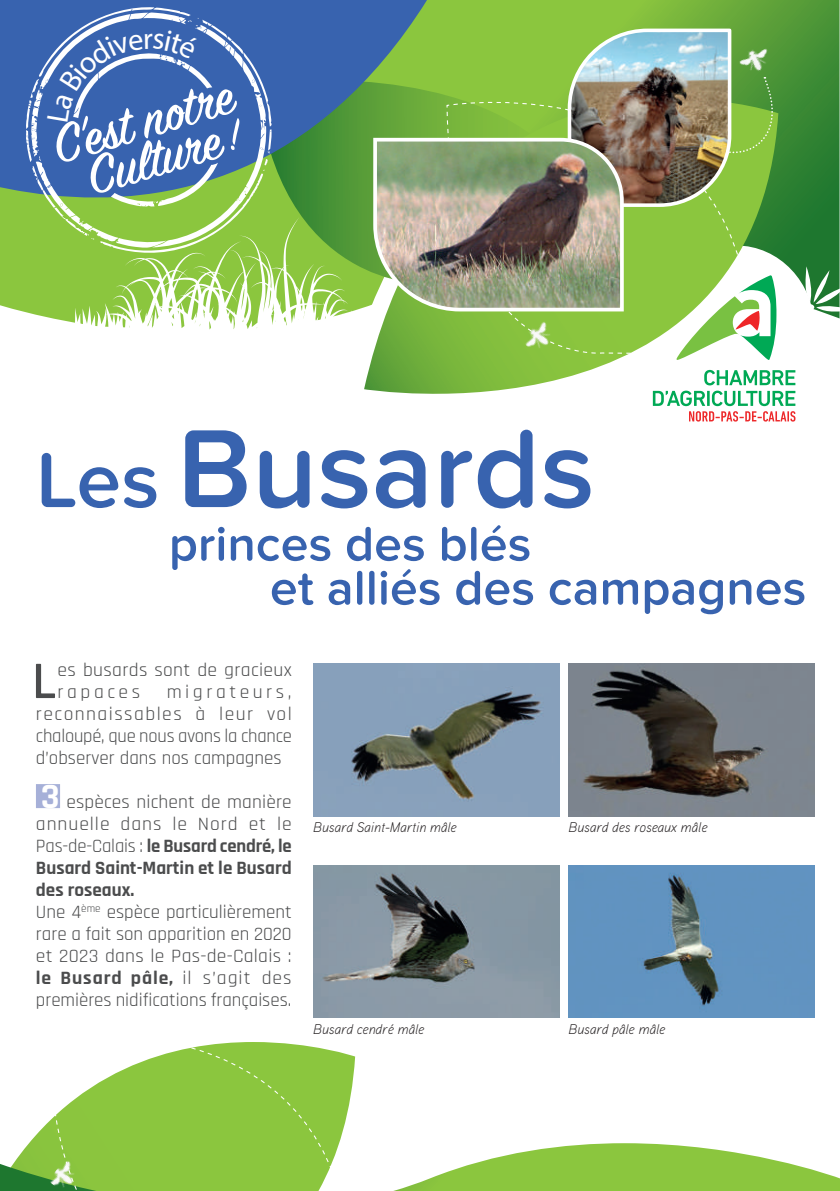
<style>
.page{position:relative;width:840px;height:1191px;background:#fff}
.page>*{position:absolute;margin:0;border:0;box-sizing:border-box;transform-origin:0 0}
.t1{font:600 115px "Proxima Nova Soft";color:#3863af}
.t2{font:600 53.2px "Rajdhani";color:#4b4c4d}
.t3{font:600 50px "Proxima Nova Soft";color:#3863af}
.t4{font:19px/22px "Rajdhani";color:#4b4c4d}
.t5{font:italic 300 14px "Aaux Pro";color:#231f20}
.s1{font-size:80.4px}
.s2{font-weight:700;font-size:36px;color:#fff}
.s3{font-weight:700}
</style>
<div class="page">
<svg style="left:29px;top:1056px;width:326px;height:87px"></svg>
<svg style="left:0;top:1143px;width:839px;height:48px"></svg>
<svg style="left:48px;top:1042px;width:305px;height:149px"></svg>
<img style="left:48px;top:1155px;width:36px;height:36px">
<svg style="left:447px;top:0;width:392px;height:27px;background:#79b73c"></svg>
<svg style="left:364px;top:356px;width:413px;height:66px"></svg>
<svg style="left:0;top:0;width:447px;height:356px"></svg>
<svg style="left:371px;top:136px;width:75px;height:177px;background:#aab492"></svg>
<div style="left:36px;top:784px;width:24px;height:24px;background:#a6b0d8"></div>
<img style="left:446px;top:27px;width:393px;height:394px">
<img style="left:313px;top:663px;width:246px;height:153px">
<img style="left:568px;top:663px;width:246px;height:153px">
<img style="left:313px;top:865px;width:246px;height:153px">
<img style="left:568px;top:865px;width:246px;height:153px">
<svg style="left:25px;top:6px;width:247px;height:250px;background:#6d95a1"></svg>
<h1 class="t1" style="left:36px;top:402px;width:560px"><span class="s1">Les</span> Busards</h1>
<h3 class="t3" style="left:169px;top:515px;width:364px">princes des blés</h3>
<h3 class="t3" style="left:270px;top:559px;width:537px">et alliés des campagnes</h3>
<h2 class="t2" style="left:32px;top:649px;width:25px">L</h2>
<p class="t4" style="left:58px;top:659px;width:235px">es busards sont de gracieux rapaces</p>
<p class="t4" style="left:36px;top:681px;width:257px;text-align:justify;text-indent:131px">migrateurs, reconnaissables à leur vol chaloupé, que nous avons la chance d’observer dans nos campagnes</p>
<p class="t4" style="left:36px;top:791px;width:257px"><span class="s2">3</span> espèces nichent de manière annuelle dans le Nord et le<br>Pas-de-Calais : <span class="s3">le Busard cendré, le<br>Busard Saint-Martin et le Busard des roseaux.<br></span>Une 4<sup>ème</sup> espèce particulièrement rare a fait son apparition en 2020 et 2023 dans le Pas-de-Calais : <span class="s3">le Busard pâle,</span> il s’agit des premières nidifications françaises.</p>
<p class="t5" style="left:313px;top:818px;width:145px">Busard Saint-Martin mâle</p>
<p class="t5" style="left:568px;top:818px;width:140px">Busard des roseaux mâle</p>
<p class="t5" style="left:313px;top:1019px;width:112px">Busard cendré mâle</p>
<p class="t5" style="left:568px;top:1020px;width:98px">Busard pâle mâle</p>
</div>
